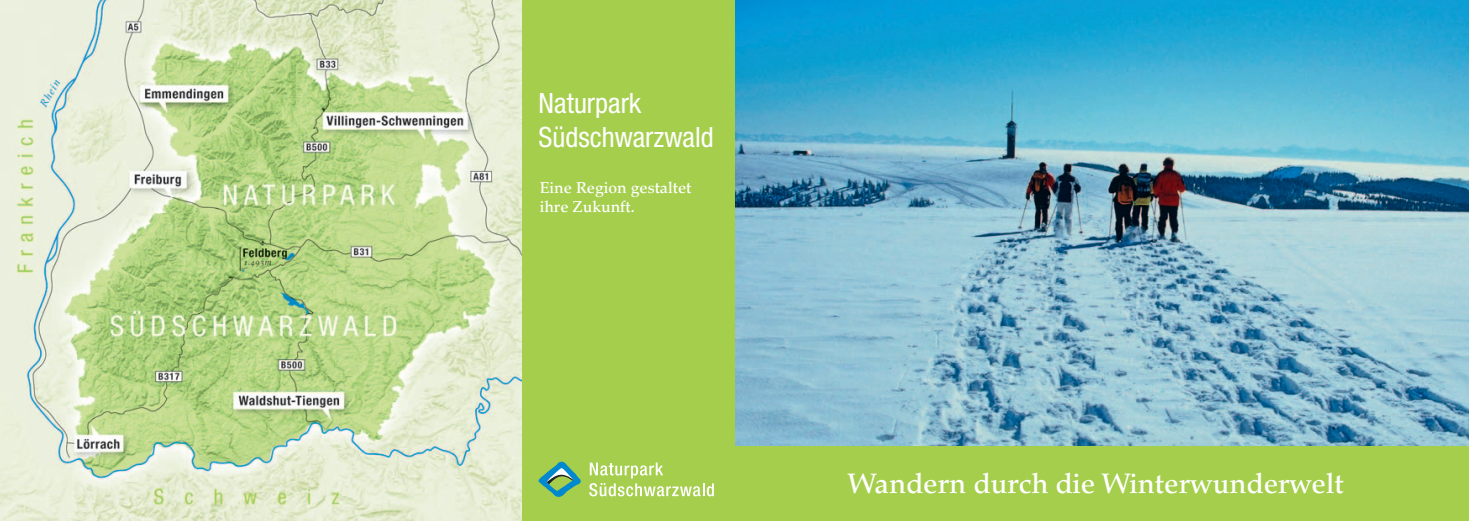
<style>
.page{position:relative;width:1469px;height:521px;background:#fff}
.page>*{position:absolute;margin:0;border:0;box-sizing:border-box;transform-origin:0 0}
.t1{font:500 28px "Palatino LT Std";color:#fff}
.t2{font:condensed 28px/33.6px "Helvetica Neue LT Std";color:#fff}
.t3{font:500 15.75px/18.9px "Palatino LT Std";color:#fff}
</style>
<div class="page">
<img style="left:734px;top:0;width:734px;height:446px">
<div style="left:521px;top:0;width:213px;height:521px;background:#a4ce4c"></div>
<svg style="left:589px;top:462px;width:125px;height:34px"></svg>
<svg style="left:538px;top:462px;width:43px;height:35px"></svg>
<img style="left:0;top:0;width:521px;height:521px">
<div style="left:734px;top:446px;width:734px;height:75px;background:#a4ce4c"></div>
<h1 class="t2" style="left:538px;top:86px;width:177px">Naturpark<br>Südschwarzwald</h1>
<p class="t3" style="left:539px;top:179px;width:153px">Eine Region gestaltet ihre Zukunft.</p>
<h1 class="t1" style="left:847px;top:467px;width:498px">Wandern durch die Winterwunderwelt</h1>
</div>
